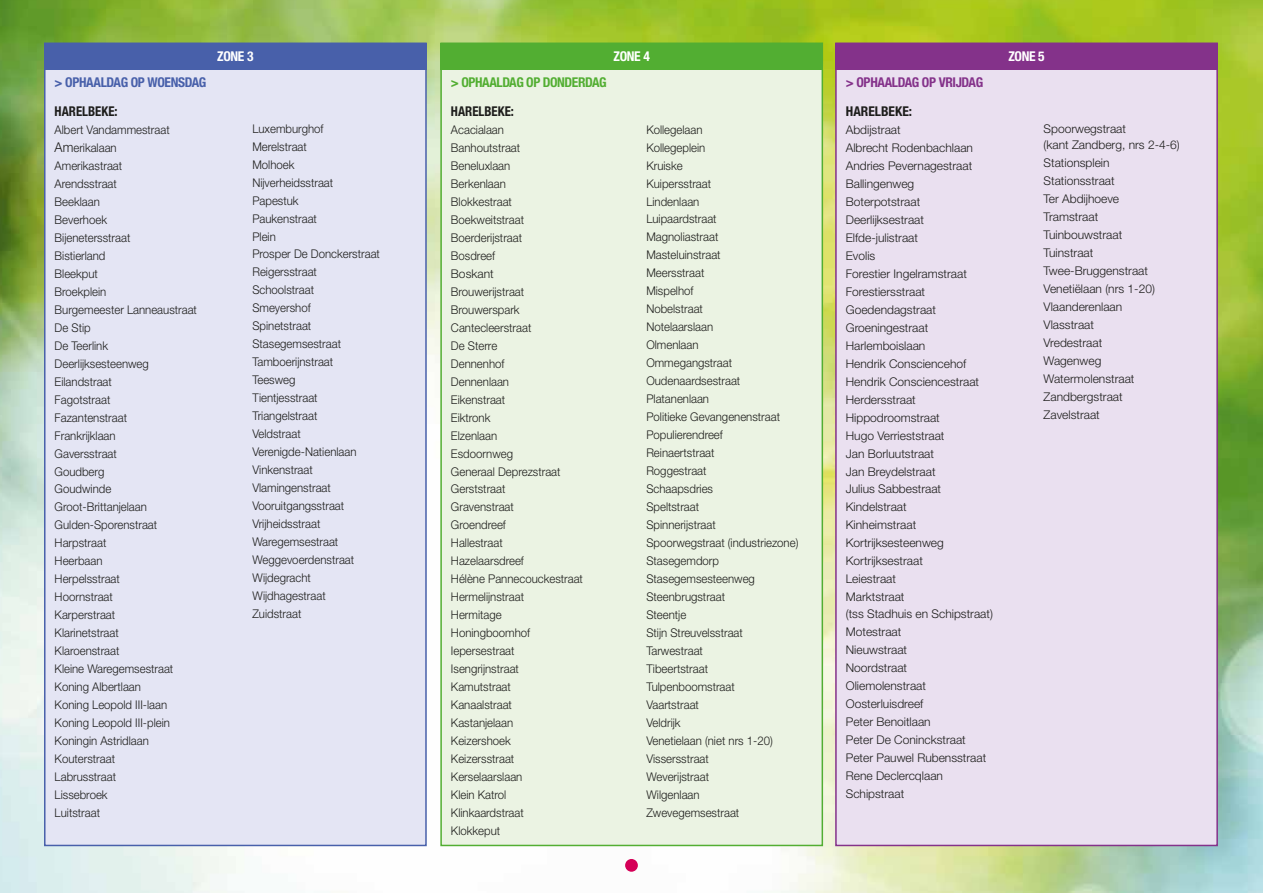
<style>
.page{position:relative;width:1263px;height:893px;background:#fff}
.page>*{position:absolute;margin:0;border:0;box-sizing:border-box;transform-origin:0 0}
.t1{font:700 condensed 13.5px "Helvetica Neue LT Std";letter-spacing:-.03em;color:#52ae32}
.t2{font:700 condensed 13.5px "Helvetica Neue LT Std";color:#1d1d1b;scale:.95 1}
.t3{font:700 condensed 13.5px "Helvetica Neue LT Std";letter-spacing:-.025em;color:#4860aa}
.t4{font:700 condensed 13.5px "Helvetica Neue LT Std";letter-spacing:-.025em;color:#84328a}
.t5{font:700 condensed 13.5px "Helvetica Neue LT Std";letter-spacing:-.025em;color:#fff}
.t6{font:700 condensed 13.5px "Helvetica Neue LT Std";color:#1d1d1b}
.t7{font:300 12px/18px "Helvetica Neue LT Std";color:#1d1d1b;scale:.95 1}
.t8{font:300 12px/18px "Helvetica Neue LT Std";color:#1d1d1b}
.s1{font-size:13.5px}
</style>
<div class="page">
<img style="left:0;top:0;width:1263px;height:893px">
<div style="left:44px;top:43px;width:383px;height:803px;background:#e4e5f4;border:2px solid #4860aa"></div>
<div style="left:44px;top:43px;width:383px;height:27px;background:#4860aa"></div>
<div style="left:440px;top:43px;width:383px;height:803px;background:#ebf3e3;border:2px solid #52ae32"></div>
<div style="left:440px;top:43px;width:383px;height:27px;background:#52ae32"></div>
<div style="left:835px;top:43px;width:383px;height:803px;background:#eae0f0;border:2px solid #84328a"></div>
<div style="left:835px;top:43px;width:383px;height:27px;background:#84328a"></div>
<div style="left:625px;top:859px;width:13px;height:13px;background:#d50057;border-radius:50%"></div>
<p class="t3" style="left:55px;top:74px;width:153px">&gt; OPHAALDAG OP WOENSDAG</p>
<p class="t2" style="left:55px;top:103px;width:68px">HARELBEKE:</p>
<p class="t7" style="left:55px;top:120px;width:151px">Albert Vandammestraat<br><span class="s1">Am</span>erikalaan<br>Amerikastraat<br>Arendsstraat<br>Beeklaan<br>Beverhoek<br>Bijenetersstraat<br>Bistierland<br>Bleekput<br>Broekplein<br>Burgemeester Lanneaustraat<br>De Stip<br>De Teerlink<br>Deerlijksesteenweg<br>Eilandstraat<br>Fagotstraat<br>Fazantenstraat<br>Frankrijklaan<br>Gaversstraat<br>Goudberg<br>Goudwinde<br>Groot-Brittanjelaan<br>Gulden-Sporenstraat<br>Harpstraat<br>Heerbaan<br>Herpelsstraat<br>Hoornstraat<br>Karperstraat<br>Klarinetstraat<br>Klaroenstraat<br>Kleine Waregemsestraat<br>Koning Albertlaan<br>Koning Leopold III-laan<br>Koning Leopold III-plein<br>Koningin Astridlaan<br>Kouterstraat<br>Labrusstraat<br>Lissebroek<br>Luitstraat</p>
<p class="t5" style="left:217px;top:48px;width:38px">ZONE 3</p>
<p class="t7" style="left:252px;top:119px;width:136px">Luxemburghof<br>Merelstraat<br>Molhoek<br>Nijverheidsstraat<br>Papestuk<br>Paukenstraat<br>Plein<br>Prosper De Donckerstraat<br>Reigersstraat<br>Schoolstraat<br>Smeyershof<br>Spinetstraat<br>Stasegemsestraat<br>Tamboerijnstraat<br>Teesweg<br>Tientjesstraat<br>Triangelstraat<br>Veldstraat<br>Verenigde-Natienlaan<br>Vinkenstraat<br>Vlamingenstraat<br>Vooruitgangsstraat<br>Vrijheidsstraat<br>Waregemsestraat<br>Weggevoerdenstraat<br>Wijdegracht<br>Wijdhagestraat<br>Zuidstraat</p>
<p class="t5" style="left:614px;top:48px;width:38px">ZONE 4</p>
<p class="t1" style="left:451px;top:74px;width:157px">&gt; OPHAALDAG OP DONDERDAG</p>
<p class="t2" style="left:451px;top:103px;width:68px">HARELBEKE:</p>
<p class="t7" style="left:451px;top:120px;width:140px">Acacialaan<br>Banhoutstraat<br>Beneluxlaan<br>Berkenlaan<br>Blokkestraat<br>Boekweitstraat<br>Boerderijstraat<br>Bosdreef<br>Boskant<br>Brouwerijstraat<br>Brouwerspark<br>Cantecleerstraat<br>De Sterre<br>Dennenhof<br>Dennenlaan<br>Eikenstraat<br>Eiktronk<br>Elzenlaan<br>Esdoornweg<br>Generaal Deprezstraat<br>Gerststraat<br>Gravenstraat<br>Groendreef<br>Hallestraat<br>Hazelaarsdreef<br>Hélène Pannecouckestraat<br>Hermelijnstraat<br>Hermitage<br>Honingboomhof<br>Iepersestraat<br>Isengrijnstraat<br>Kamutstraat<br>Kanaalstraat<br>Kastanjelaan<br>Keizershoek<br>Keizersstraat<br>Kerselaarslaan<br>Klein Katrol<br>Klinkaardstraat<br>Klokkeput</p>
<p class="t7" style="left:646px;top:120px;width:162px">Kollegelaan<br>Kollegeplein<br>Kruiske<br>Kuipersstraat<br>Lindenlaan<br>Luipaardstraat<br>Magnoliastraat<br>Masteluinstraat<br>Meersstraat<br>Mispelhof<br>Nobelstraat<br>Notelaarslaan<br>Olmenlaan<br>Ommegangstraat<br>Oudenaardsestraat<br>Platanenlaan<br>Politieke Gevangenenstraat<br>Populierendreef<br>Reinaertstraat<br>Roggestraat<br>Schaapsdries<br>Speltstraat<br>Spinnerijstraat<br>Spoorwegstraat (industriezone)<br>Stasegemdorp<br>Stasegemsesteenweg<br>Steenbrugstraat<br>Steentje<br>Stijn Streuvelsstraat<br>Tarwestraat<br>Tibeertstraat<br>Tulpenboomstraat<br>Vaartstraat<br>Veldrijk<br>Venetielaan (niet nrs 1-20)<br>Vissersstraat<br>Weverijstraat<br>Wilgenlaan<br>Zwevegemsestraat</p>
<p class="t4" style="left:846px;top:74px;width:139px">&gt; OPHAALDAG OP VRIJDAG</p>
<p class="t6" style="left:846px;top:103px;width:68px">HARELBEKE:</p>
<p class="t8" style="left:846px;top:120px;width:135px">Abdijstraat<br>Albrecht Rodenbachlaan<br>Andries Pevernagestraat<br>Ballingenweg<br>Boterpotstraat<br>Deerlijksestraat<br>Elfde-julistraat<br>Evolis<br>Forestier Ingelramstraat<br>Forestiersstraat<br>Goedendagstraat<br>Groeningestraat<br>Harlemboislaan<br>Hendrik Consciencehof<br>Hendrik Consciencestraat<br>Herdersstraat<br>Hippodroomstraat<br>Hugo Verrieststraat<br>Jan Borluutstraat<br>Jan Breydelstraat<br>Julius Sabbestraat<br>Kindelstraat<br>Kinheimstraat<br>Kortrijksesteenweg<br>Kortrijksestraat<br>Leiestraat<br>Marktstraat</p>
<p class="t8" style="left:846px;top:604px;width:149px">(tss Stadhuis en Schipstraat)<br>Motestraat<br>Nieuwstraat<br>Noordstraat<br>Oliemolenstraat<br>Oosterluisdreef<br>Peter Benoitlaan<br>Peter De Coninckstraat<br>Peter Pauwel Rubensstraat<br>Rene Declercqlaan<br>Schipstraat</p>
<p class="t5" style="left:1008px;top:48px;width:38px">ZONE 5</p>
<p class="t8" style="left:1043px;top:120px;width:138px;line-height:16.5px">Spoorwegstraat<br>(kant Zandberg, nrs 2-4-6)</p>
<p class="t8" style="left:1043px;top:153px;width:113px">Stationsplein<br>Stationsstraat<br>Ter Abdijhoeve<br>Tramstraat<br>Tuinbouwstraat<br>Tuinstraat<br>Twee-Bruggenstraat<br>Venetiëlaan (nrs 1-20)<br>Vlaanderenlaan<br>Vlasstraat<br>Vredestraat<br>Wagenweg<br>Watermolenstraat<br>Zandbergstraat<br>Zavelstraat</p>
</div>
